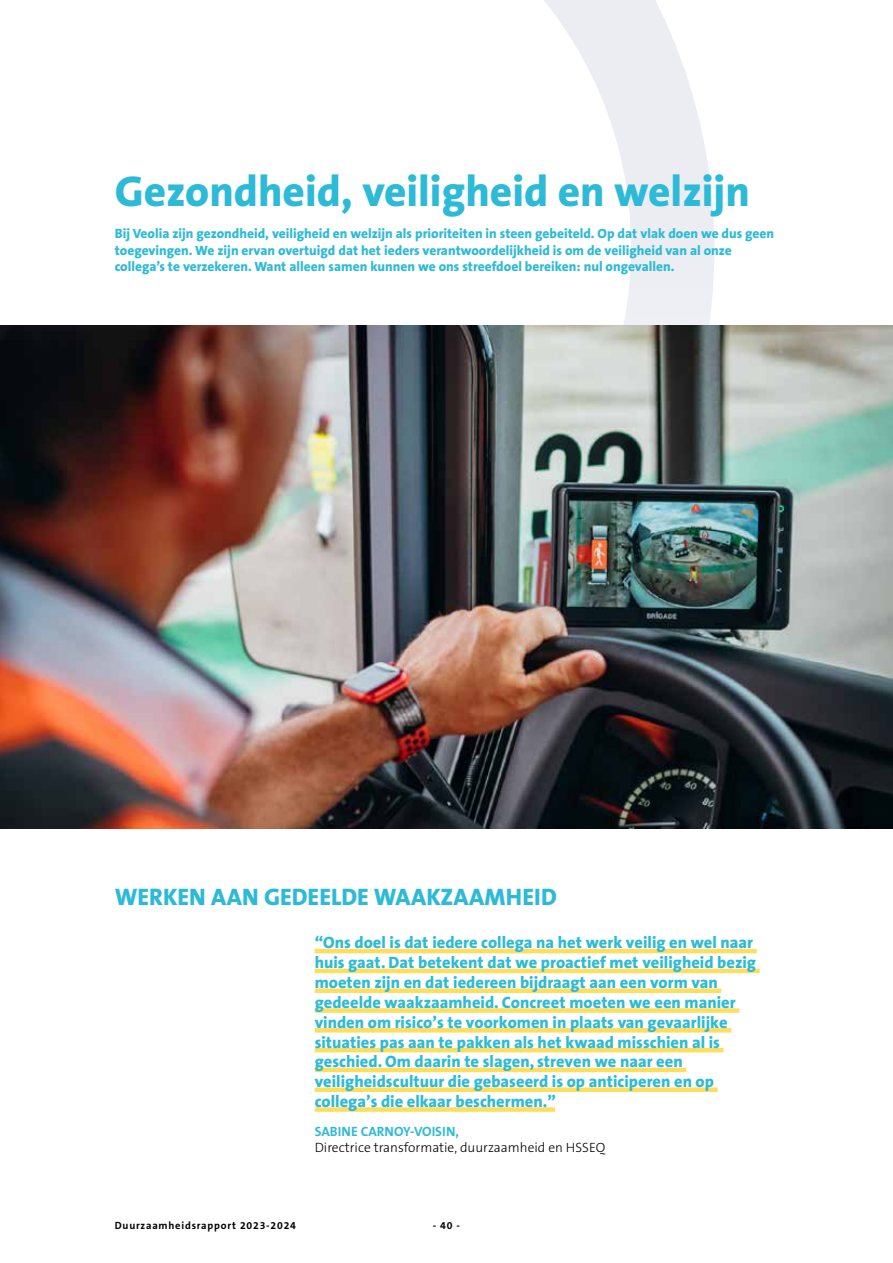
<style>
.page{position:relative;width:893px;height:1263px;background:#fff}
.page>*{position:absolute;margin:0;border:0;box-sizing:border-box;transform-origin:0 0}
.t1{font:800 43.2px "The Sans B8";color:#2dbad7}
.t2{font:800 24px "The Sans B8";color:#2dbad7}
.t3{font:800 16.5px/19.8px "The Sans";color:#2dbad7}
.t4{font:800 13.5px/16.2px "The Sans B8";color:#2dbad7}
.t5{font:300 13.5px "The Sans B3";color:#000}
.t6{font:700 13.5px "The Sans B7";color:#2dbad7}
.t7{font:700 10.5px "The Sans B7";letter-spacing:.075em;color:#000}
</style>
<div class="page">
<svg style="left:0;top:0;width:714px;height:326px"></svg>
<img style="left:0;top:326px;width:893px;height:502px">
<hr style="left:315px;top:949px;width:442px;height:4px;background:#ffdd5d">
<hr style="left:315px;top:969px;width:445px;height:4px;background:#ffdd5d">
<div style="left:315px;top:988px;width:406px;height:5px;background:#ffdd5d"></div>
<div style="left:315px;top:1008px;width:424px;height:5px;background:#ffdd5d"></div>
<svg style="left:315px;top:1028px;width:416px;height:4px;background:#ffdd60"></svg>
<hr style="left:315px;top:1048px;width:409px;height:4px;background:#ffdd5d">
<hr style="left:315px;top:1068px;width:371px;height:4px;background:#ffdd5d">
<div style="left:315px;top:1087px;width:403px;height:5px;background:#ffdd5d"></div>
<div style="left:315px;top:1107px;width:240px;height:5px;background:#ffdd5d"></div>
<h1 class="t1" style="left:115px;top:168px;width:637px">Gezondheid, veiligheid en welzijn</h1>
<p class="t4" style="left:115px;top:226px;width:661px">Bij Veolia zijn gezondheid, veiligheid en welzijn als prioriteiten in steen gebeiteld. Op dat vlak doen we dus geen toegevingen. We zijn ervan overtuigd dat het ieders verantwoordelijkheid is om de veiligheid van al onze collega’s te verzekeren. Want alleen samen kunnen we ons streefdoel bereiken: nul ongevallen.</p>
<h2 class="t2" style="left:115px;top:884px;width:444px">WERKEN AAN GEDEELDE WAAKZAAMHEID</h2>
<p class="t3" style="left:315px;top:933px;width:443px">“Ons doel is dat iedere collega na het werk veilig en wel naar huis gaat. Dat betekent dat we proactief met veiligheid bezig moeten zijn en dat iedereen bijdraagt aan een vorm van gedeelde waakzaamheid. Concreet moeten we een manier vinden om risico’s te voorkomen in plaats van gevaarlijke situaties pas aan te pakken als het kwaad misschien al is geschied. Om daarin te slagen, streven we naar een veiligheidscultuur die gebaseerd is op anticiperen en op collega’s die elkaar beschermen.”</p>
<p class="t6" style="left:315px;top:1124px;width:146px">SABINE CARNOY-VOISIN,</p>
<p class="t5" style="left:315px;top:1140px;width:292px">Directrice transformatie, duurzaamheid en HSSEQ</p>
<p class="t7" style="left:115px;top:1220px;width:183px">Duurzaamheidsrapport 2023-2024</p>
<p class="t7" style="left:433px;top:1220px;width:29px">- 40 -</p>
</div>
